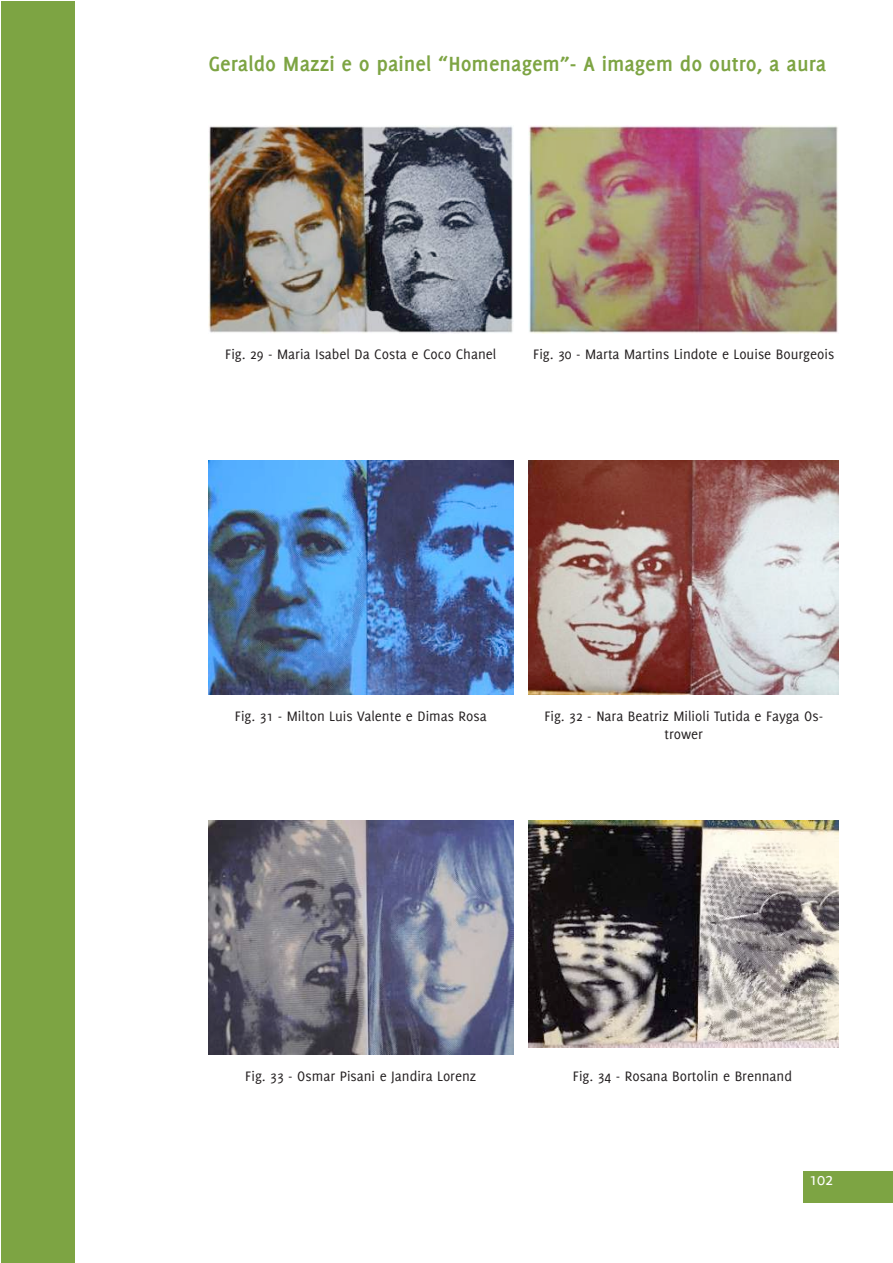
<style>
.page{position:relative;width:893px;height:1263px;background:#fff}
.page>*{position:absolute;margin:0;border:0;box-sizing:border-box;transform-origin:0 0}
.t1{font:700 22.5px "Delicious";color:#7da443}
.t2{font:18px "Delicious";color:#fff}
.t3{font:15px/18px "Delicious";color:#231f20;text-align:center}
</style>
<div class="page">
<div style="left:804px;top:1171px;width:89px;height:31px;background:#7da443"></div>
<div style="left:1px;top:2px;width:73px;height:1261px;background:#7da443"></div>
<img style="left:208px;top:125px;width:305px;height:209px">
<img style="left:529px;top:125px;width:310px;height:209px">
<img style="left:208px;top:460px;width:305px;height:234px">
<img style="left:529px;top:460px;width:310px;height:234px">
<img style="left:208px;top:821px;width:305px;height:233px">
<img style="left:529px;top:821px;width:310px;height:226px">
<h1 class="t1" style="left:208px;top:51px;width:619px">Geraldo Mazzi e o painel “Homenagem”- A imagem do outro, a aura</h1>
<p class="t3" style="left:225px;top:345px;width:273px">Fig. 29 - Maria Isabel Da Costa e Coco Chanel</p>
<p class="t3" style="left:533px;top:345px;width:303px">Fig. 30 - Marta Martins Lindote e Louise Bourgeois</p>
<p class="t3" style="left:235px;top:706px;width:253px">Fig. 31 - Milton Luis Valente e Dimas Rosa</p>
<p class="t3" style="left:544px;top:706px;width:280px">Fig. 32 - Nara Beatriz Milioli Tutida e Fayga Os&shy;trower</p>
<p class="t3" style="left:245px;top:1066px;width:232px">Fig. 33 - Osmar Pisani e Jandira Lorenz</p>
<p class="t3" style="left:573px;top:1066px;width:221px">Fig. 34 - Rosana Bortolin e Brennand</p>
<p class="t2" style="left:809px;top:1169px;width:26px">102</p>
</div>
